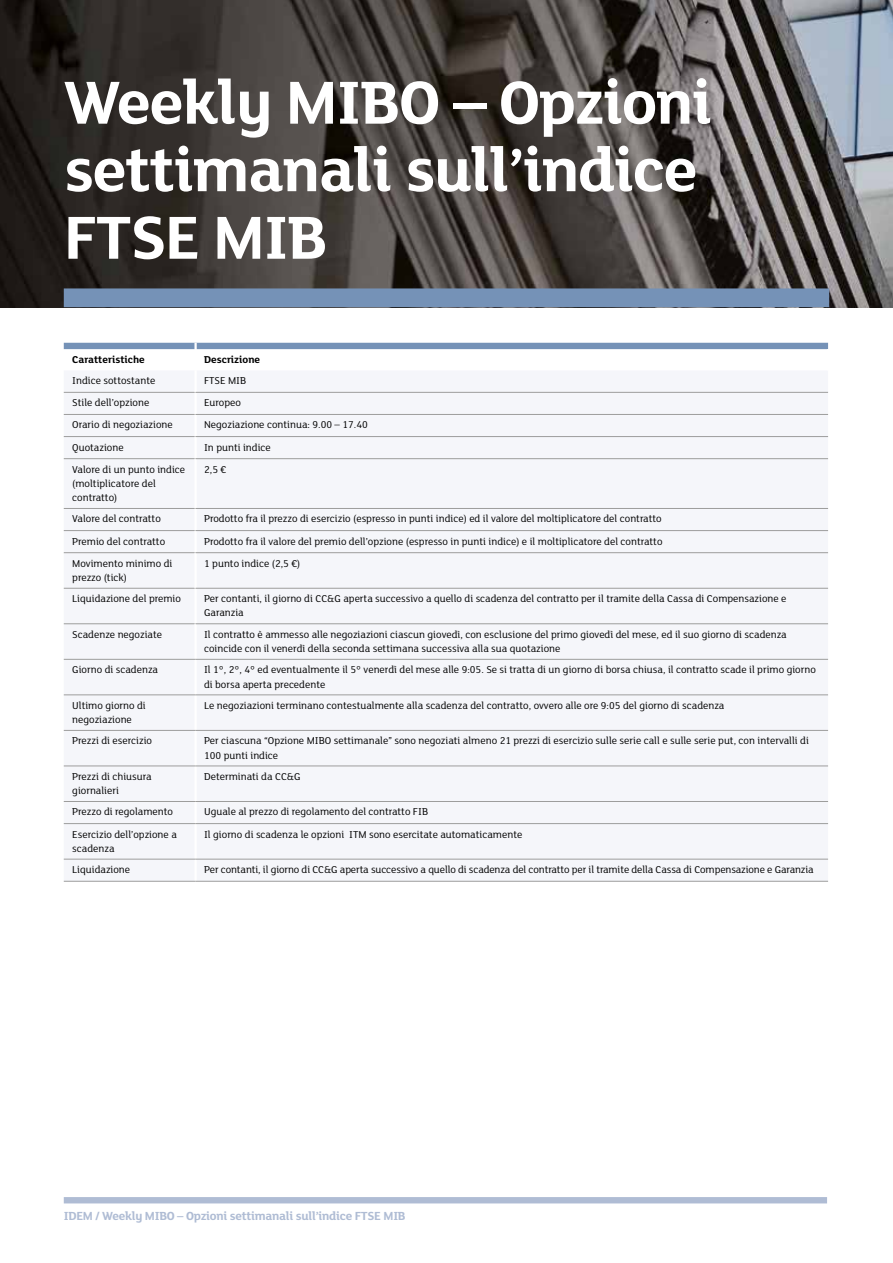
<style>
.page{position:relative;width:893px;height:1263px;background:#fff}
.page>*{position:absolute;margin:0;border:0;box-sizing:border-box;transform-origin:0 0}
.t1{font:700 66px/67.5px "FS Lola";letter-spacing:-.02em;color:#fff}
.t2{font:700 12.75px "FS Lola";letter-spacing:-.02em;color:#afbcd4}
.t3{font:10.8px/14.2px "FS Lola";color:#000}
.t4{font:700 10.8px "FS Lola";color:#000}
</style>
<div class="page">
<img style="left:0;top:0;width:893px;height:307px">
<div style="left:64px;top:288px;width:765px;height:19px;background:#7592b7"></div>
<div style="left:64px;top:1197px;width:763px;height:6px;background:#afbcd4"></div>
<div style="left:64px;top:391px;width:764px;height:490px;background:#f5f6fa"></div>
<div style="left:64px;top:343px;width:764px;height:6px;background:#7592b7"></div>
<hr style="left:64px;top:392px;width:132px;height:1px;background:#9d9d9c">
<hr style="left:64px;top:414px;width:132px;height:1px;background:#9d9d9c">
<hr style="left:64px;top:436px;width:132px;height:1px;background:#9d9d9c">
<hr style="left:64px;top:458px;width:132px;height:1px;background:#9d9d9c">
<hr style="left:64px;top:508px;width:132px;height:1px;background:#9d9d9c">
<hr style="left:64px;top:530px;width:132px;height:1px;background:#9d9d9c">
<hr style="left:64px;top:552px;width:132px;height:1px;background:#9d9d9c">
<hr style="left:64px;top:588px;width:132px;height:1px;background:#9d9d9c">
<hr style="left:64px;top:623px;width:132px;height:1px;background:#9d9d9c">
<hr style="left:194px;top:370px;width:3px;height:22px;background:#fff">
<hr style="left:194px;top:392px;width:3px;height:22px;background:#fff">
<hr style="left:194px;top:415px;width:3px;height:21px;background:#fff">
<hr style="left:194px;top:437px;width:3px;height:21px;background:#fff">
<hr style="left:194px;top:459px;width:3px;height:49px;background:#fff">
<hr style="left:194px;top:509px;width:3px;height:21px;background:#fff">
<hr style="left:194px;top:531px;width:3px;height:21px;background:#fff">
<hr style="left:194px;top:553px;width:3px;height:35px;background:#fff">
<hr style="left:194px;top:588px;width:3px;height:36px;background:#fff">
<hr style="left:194px;top:624px;width:3px;height:35px;background:#fff">
<hr style="left:194px;top:659px;width:3px;height:36px;background:#fff">
<hr style="left:194px;top:695px;width:3px;height:35px;background:#fff">
<hr style="left:194px;top:731px;width:3px;height:35px;background:#fff">
<hr style="left:194px;top:766px;width:3px;height:35px;background:#fff">
<hr style="left:194px;top:802px;width:3px;height:21px;background:#fff">
<hr style="left:194px;top:824px;width:3px;height:35px;background:#fff">
<hr style="left:194px;top:859px;width:3px;height:22px;background:#fff">
<hr style="left:196px;top:392px;width:632px;height:1px;background:#9d9d9c">
<hr style="left:196px;top:414px;width:632px;height:1px;background:#9d9d9c">
<hr style="left:196px;top:436px;width:632px;height:1px;background:#9d9d9c">
<hr style="left:196px;top:458px;width:632px;height:1px;background:#9d9d9c">
<hr style="left:196px;top:508px;width:632px;height:1px;background:#9d9d9c">
<hr style="left:196px;top:530px;width:632px;height:1px;background:#9d9d9c">
<hr style="left:196px;top:552px;width:632px;height:1px;background:#9d9d9c">
<hr style="left:196px;top:588px;width:632px;height:1px;background:#9d9d9c">
<hr style="left:196px;top:623px;width:632px;height:1px;background:#9d9d9c">
<hr style="left:196px;top:659px;width:632px;height:1px;background:#9d9d9c">
<hr style="left:196px;top:695px;width:632px;height:1px;background:#9d9d9c">
<hr style="left:196px;top:730px;width:632px;height:1px;background:#9d9d9c">
<hr style="left:196px;top:766px;width:632px;height:1px;background:#9d9d9c">
<hr style="left:196px;top:801px;width:632px;height:1px;background:#9d9d9c">
<hr style="left:196px;top:823px;width:632px;height:1px;background:#9d9d9c">
<hr style="left:196px;top:859px;width:632px;height:1px;background:#9d9d9c">
<hr style="left:196px;top:881px;width:632px;height:1px;background:#9d9d9c">
<hr style="left:64px;top:659px;width:132px;height:1px;background:#9d9d9c">
<hr style="left:64px;top:695px;width:132px;height:1px;background:#9d9d9c">
<hr style="left:64px;top:730px;width:132px;height:1px;background:#9d9d9c">
<hr style="left:64px;top:766px;width:132px;height:1px;background:#9d9d9c">
<hr style="left:64px;top:801px;width:132px;height:1px;background:#9d9d9c">
<hr style="left:64px;top:823px;width:132px;height:1px;background:#9d9d9c">
<hr style="left:64px;top:859px;width:132px;height:1px;background:#9d9d9c">
<hr style="left:64px;top:881px;width:132px;height:1px;background:#9d9d9c">
<h1 class="t1" style="left:64px;top:65px;width:650px">Weekly MIBO – Opzioni settimanali sull’indice<br>FTSE MIB</h1>
<p class="t4" style="left:72px;top:352px;width:74px">Caratteristiche</p>
<p class="t4" style="left:204px;top:352px;width:58px">Descrizione</p>
<p class="t3" style="left:72px;top:373px;width:85px">Indice sottostante</p>
<p class="t3" style="left:204px;top:373px;width:44px">FTSE MIB</p>
<p class="t3" style="left:72px;top:395px;width:79px">Stile dell’opzione</p>
<p class="t3" style="left:204px;top:395px;width:38px">Europeo</p>
<p class="t3" style="left:72px;top:417px;width:102px">Orario di negoziazione</p>
<p class="t3" style="left:204px;top:417px;width:165px">Negoziazione continua: 9.00 – 17.40</p>
<p class="t3" style="left:72px;top:439px;width:53px">Quotazione</p>
<p class="t3" style="left:204px;top:439px;width:68px">In punti indice</p>
<p class="t3" style="left:72px;top:462px;width:114px">Valore di un punto indice (moltiplicatore del contratto)</p>
<p class="t3" style="left:204px;top:462px;width:24px">2,5 €</p>
<p class="t3" style="left:72px;top:511px;width:90px">Valore del contratto</p>
<p class="t3" style="left:204px;top:511px;width:459px">Prodotto fra il prezzo di esercizio (espresso in punti indice) ed il valore del moltiplicatore del contratto</p>
<p class="t3" style="left:72px;top:533px;width:94px">Premio del contratto</p>
<p class="t3" style="left:204px;top:533px;width:460px">Prodotto fra il valore del premio dell’opzione (espresso in punti indice) e il moltiplicatore del contratto</p>
<p class="t3" style="left:72px;top:556px;width:102px">Movimento minimo di prezzo (tick)</p>
<p class="t3" style="left:204px;top:556px;width:98px">1 punto indice (2,5 €)</p>
<p class="t3" style="left:72px;top:591px;width:110px">Liquidazione del premio</p>
<p class="t3" style="left:204px;top:591px;width:584px">Per contanti, il giorno di CC&amp;G aperta successivo a quello di scadenza del contratto per il tramite della Cassa di Compensazione e<br>Garanzia</p>
<p class="t3" style="left:72px;top:627px;width:91px">Scadenze negoziate</p>
<p class="t3" style="left:204px;top:627px;width:584px">Il contratto è ammesso alle negoziazioni ciascun giovedì, con esclusione del primo giovedì del mese, ed il suo giorno di scadenza coincide con il venerdì della seconda settimana successiva alla sua quotazione</p>
<p class="t3" style="left:72px;top:662px;width:87px">Giorno di scadenza</p>
<p class="t3" style="left:204px;top:662px;width:613px">Il 1°, 2°, 4° ed eventualmente il 5° venerdì del mese alle 9:05. Se si tratta di un giorno di borsa chiusa, il contratto scade il primo giorno di borsa aperta precedente</p>
<p class="t3" style="left:72px;top:698px;width:75px">Ultimo giorno di negoziazione</p>
<p class="t3" style="left:204px;top:698px;width:522px">Le negoziazioni terminano contestualmente alla scadenza del contratto, ovvero alle ore 9:05 del giorno di scadenza</p>
<p class="t3" style="left:72px;top:733px;width:81px">Prezzi di esercizio</p>
<p class="t3" style="left:204px;top:733px;width:606px">Per ciascuna “Opzione MIBO settimanale” sono negoziati almeno 21 prezzi di esercizio sulle serie call e sulle serie put, con intervalli di<br>100 punti indice</p>
<p class="t3" style="left:72px;top:769px;width:81px">Prezzi di chiusura giornalieri</p>
<p class="t3" style="left:204px;top:769px;width:98px">Determinati da CC&amp;G</p>
<p class="t3" style="left:72px;top:804px;width:102px">Prezzo di regolamento</p>
<p class="t3" style="left:204px;top:804px;width:225px">Uguale al prezzo di regolamento del contratto FIB</p>
<p class="t3" style="left:72px;top:826px;width:106px">Esercizio dell’opzione a scadenza</p>
<p class="t3" style="left:204px;top:826px;width:320px">Il giorno di scadenza le opzioni ITM sono esercitate automaticamente</p>
<p class="t3" style="left:72px;top:862px;width:59px">Liquidazione</p>
<p class="t3" style="left:204px;top:862px;width:611px">Per contanti, il giorno di CC&amp;G aperta successivo a quello di scadenza del contratto per il tramite della Cassa di Compensazione e Garanzia</p>
<p class="t2" style="left:64px;top:1207px;width:343px">IDEM / Weekly MIBO – Opzioni settimanali sull’indice FTSE MIB</p>
</div>
